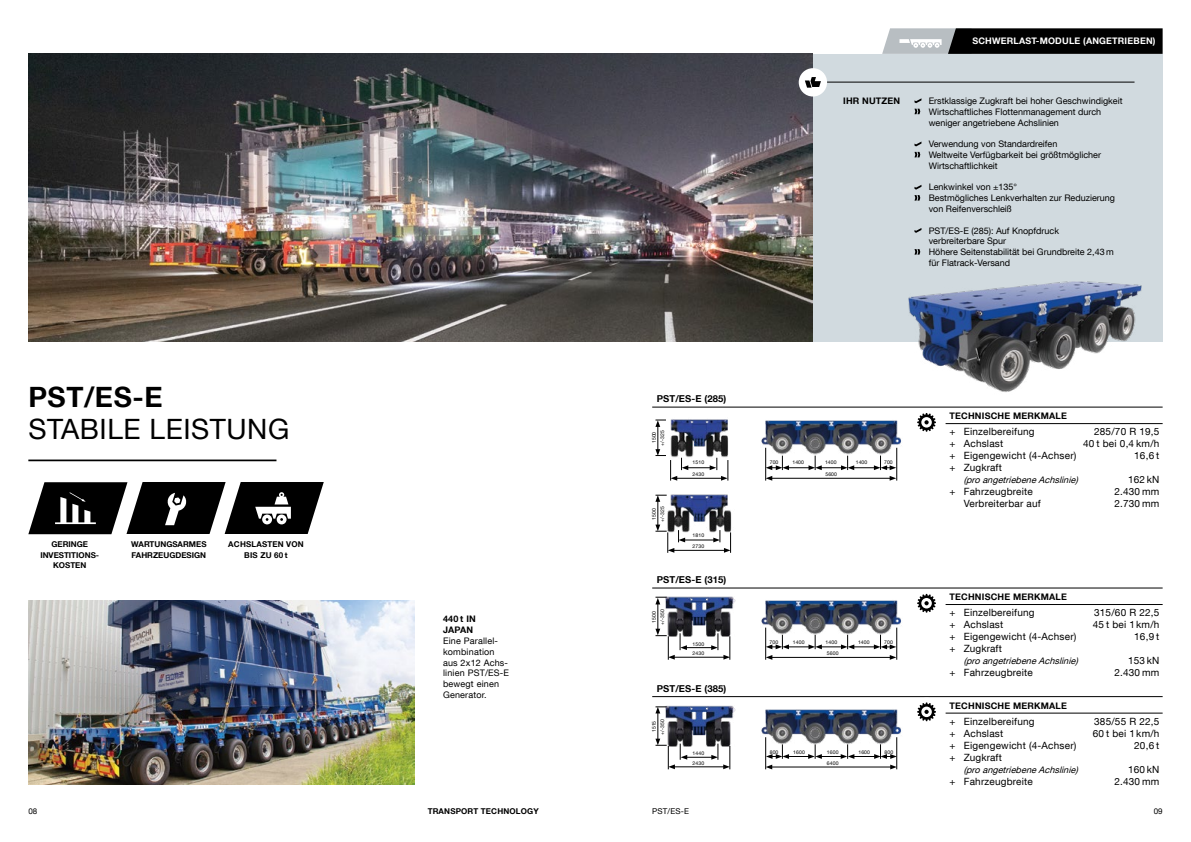
<style>
.page{position:relative;width:1191px;height:842px;background:#fff}
.page>*{position:absolute;margin:0;border:0;box-sizing:border-box;transform-origin:0 0}
.t1{font:28px "Helvetica Neue LT Com";letter-spacing:.02em;color:#000}
.t2{font:700 28px "Helvetica Neue LT Com";color:#000}
.t3{font:10px "Helvetica Neue LT Com";letter-spacing:.02em;color:#000}
.t4{font:700 9.5px "Helvetica Neue LT Com";letter-spacing:.01em;color:#000}
.t5{font:9px/10.8px "Helvetica Neue LT Com";color:#000}
.t6{font:italic 9px "Helvetica Neue LT Com";color:#000}
.t7{font:700 9px/10.8px "Helvetica Neue LT Com";letter-spacing:.02em;color:#000}
.t8{font:9px/10.8px "Helvetica Neue LT Com";letter-spacing:.02em;color:#000}
.t9{font:700 9px "Helvetica Neue LT Com";letter-spacing:.02em;color:#fff}
.t10{font:700 8px/10.8px "Helvetica Neue LT Com";color:#000}
.t11{font:700 8px/10.8px "Helvetica Neue LT Com";letter-spacing:.02em;color:#000;text-align:center}
.t12{font:8px "Helvetica Neue LT Com";letter-spacing:.02em;color:#000}
.t13{font:5.1px/8.2px "Helvetica Neue LT Com";letter-spacing:.02em;color:#000;text-align:center}
</style>
<div class="page">
<hr style="left:945px;top:423px;width:217px;height:1px;background:#000">
<hr style="left:945px;top:604px;width:217px;height:1px;background:#000">
<hr style="left:945px;top:713px;width:217px;height:1px;background:#000">
<img style="left:28px;top:54px;width:785px;height:288px">
<svg style="left:882px;top:28px;width:280px;height:26px;background:#343636"></svg>
<hr style="left:652px;top:696px;width:510px;height:1px;background:#000">
<hr style="left:652px;top:588px;width:510px;height:1px;background:#000">
<hr style="left:652px;top:407px;width:510px;height:1px;background:#000">
<div style="left:813px;top:54px;width:349px;height:288px;background:#d1dadf"></div>
<svg style="left:914px;top:98px;width:7px;height:5px"></svg>
<svg style="left:914px;top:109px;width:6px;height:5px"></svg>
<svg style="left:914px;top:142px;width:7px;height:4px"></svg>
<svg style="left:914px;top:152px;width:6px;height:5px"></svg>
<svg style="left:914px;top:185px;width:7px;height:16px"></svg>
<svg style="left:914px;top:228px;width:7px;height:5px"></svg>
<svg style="left:914px;top:249px;width:6px;height:6px"></svg>
<hr style="left:813px;top:82px;width:321px;height:1px;background:#000">
<img style="left:908px;top:281px;width:234px;height:111px">
<hr style="left:28px;top:459px;width:248px;height:2px;background:#000">
<img style="left:28px;top:601px;width:387px;height:183px">
<div style="left:798px;top:68px;width:29px;height:29px;background:#fff;border-radius:50%"></div>
<svg style="left:805px;top:77px;width:16px;height:11px"></svg>
<img style="left:666px;top:705px;width:70px;height:41px">
<svg style="left:655px;top:706px;width:75px;height:63px"></svg>
<hr style="left:770px;top:767px;width:121px;height:1px;background:#000">
<svg style="left:766px;top:765px;width:6px;height:4px"></svg>
<svg style="left:890px;top:765px;width:6px;height:4px"></svg>
<hr style="left:765px;top:737px;width:1px;height:32px;background:#000">
<hr style="left:896px;top:737px;width:1px;height:32px;background:#000">
<svg style="left:766px;top:746px;width:131px;height:13px"></svg>
<svg style="left:917px;top:702px;width:19px;height:19px"></svg>
<img style="left:664px;top:596px;width:72px;height:40px">
<svg style="left:655px;top:597px;width:75px;height:63px"></svg>
<hr style="left:771px;top:657px;width:120px;height:1px;background:#000">
<svg style="left:766px;top:655px;width:6px;height:5px"></svg>
<svg style="left:889px;top:655px;width:7px;height:5px"></svg>
<hr style="left:765px;top:628px;width:1px;height:32px;background:#000">
<hr style="left:896px;top:628px;width:1px;height:32px;background:#000">
<svg style="left:765px;top:637px;width:131px;height:12px"></svg>
<svg style="left:917px;top:594px;width:19px;height:19px"></svg>
<hr style="left:770px;top:478px;width:121px;height:1px;background:#000">
<svg style="left:766px;top:476px;width:6px;height:5px"></svg>
<svg style="left:889px;top:476px;width:7px;height:5px"></svg>
<hr style="left:765px;top:448px;width:1px;height:33px;background:#000">
<hr style="left:896px;top:448px;width:1px;height:33px;background:#000">
<svg style="left:765px;top:457px;width:131px;height:13px"></svg>
<img style="left:664px;top:419px;width:64px;height:1px">
<svg style="left:655px;top:420px;width:73px;height:61px"></svg>
<svg style="left:917px;top:413px;width:19px;height:19px"></svg>
<hr style="left:673px;top:550px;width:52px;height:1px;background:#000">
<img style="left:664px;top:494px;width:68px;height:38px">
<hr style="left:683px;top:540px;width:32px;height:1px;background:#000">
<svg style="left:713px;top:530px;width:18px;height:23px"></svg>
<svg style="left:655px;top:495px;width:30px;height:58px"></svg>
<img style="left:761px;top:420px;width:140px;height:37px">
<img style="left:761px;top:600px;width:140px;height:37px">
<img style="left:761px;top:709px;width:140px;height:37px">
<svg style="left:28px;top:482px;width:296px;height:52px"></svg>
<h1 class="t2" style="left:28px;top:379px;width:136px">PST/ES-E</h1>
<h1 class="t1" style="left:28px;top:412px;width:262px">STABILE LEISTUNG</h1>
<p class="t10" style="left:40px;top:538px;width:60px;text-align:center">GERINGE<br>INVESTITIONS-<br>KOSTEN</p>
<p class="t10" style="left:131px;top:538px;width:77px">WARTUNGSARMES<br>FAHRZEUGDESIGN</p>
<p class="t11" style="left:228px;top:538px;width:77px">ACHSLASTEN VON<br>BIS ZU 60 t</p>
<p class="t7" style="left:443px;top:613px;width:34px">440 t IN<br>JAPAN</p>
<p class="t8" style="left:443px;top:635px;width:68px">Eine Parallel&shy;kombination aus 2x12 Achs&shy;linien PST/ES-E bewegt einen<br>Generator.</p>
<p class="t7" style="left:843px;top:95px;width:59px">IHR NUTZEN</p>
<p class="t9" style="left:972px;top:35px;width:185px">SCHWERLAST-MODULE (ANGETRIEBEN)</p>
<p class="t5" style="left:928px;top:95px;width:195px">Erstklassige Zugkraft bei hoher Geschwindigkeit<br>Wirtschaftliches Flottenmanagement durch weniger angetriebene Achslinien</p>
<p class="t5" style="left:928px;top:138px;width:174px">Verwendung von Standardreifen<br>Weltweite Verfügbarkeit bei größtmöglicher<br>Wirtschaftlichkeit</p>
<p class="t5" style="left:928px;top:182px;width:188px">Lenkwinkel von ±135°<br>Bestmögliches Lenkverhalten zur Reduzierung von Reifenverschleiß</p>
<p class="t5" style="left:928px;top:225px;width:187px">PST/ES-E (285): Auf Knopfdruck verbreiterbare Spur<br>Höhere Seitenstabilität bei Grundbreite 2,43 m für Flatrack-Versand</p>
<p class="t4" style="left:657px;top:393px;width:71px">PST/ES-E (285)</p>
<p class="t13" style="left:650px;top:446px;width:17px;rotate:-90deg">1500 +/-325</p>
<p class="t13" style="left:650px;top:522px;width:17px;rotate:-90deg">1500 +/-325</p>
<p class="t13" style="left:692px;top:458px;width:13px">1510</p>
<p class="t13" style="left:692px;top:470px;width:13px">2430</p>
<p class="t13" style="left:692px;top:530px;width:13px">1810</p>
<p class="t13" style="left:692px;top:542px;width:13px">2730</p>
<p class="t4" style="left:657px;top:574px;width:71px">PST/ES-E (315)</p>
<p class="t13" style="left:650px;top:625px;width:17px;rotate:-90deg">1500 +/-350</p>
<p class="t13" style="left:692px;top:639px;width:13px;line-height:9.5px;text-align:left">1500<br>2430</p>
<p class="t4" style="left:657px;top:682px;width:71px">PST/ES-E (385)</p>
<p class="t13" style="left:650px;top:735px;width:17px;rotate:-90deg">1515 +/-350</p>
<p class="t13" style="left:692px;top:749px;width:13px;line-height:9.5px;text-align:left">1440<br>2430</p>
<p class="t13" style="left:770px;top:458px;width:10px">700</p>
<p class="t13" style="left:792px;top:458px;width:13px">1400</p>
<p class="t13" style="left:825px;top:458px;width:13px">1400</p>
<p class="t13" style="left:855px;top:458px;width:13px">1400</p>
<p class="t13" style="left:884px;top:458px;width:10px">700</p>
<p class="t13" style="left:825px;top:470px;width:13px">5600</p>
<p class="t13" style="left:769px;top:638px;width:10px">700</p>
<p class="t13" style="left:793px;top:638px;width:13px">1400</p>
<p class="t13" style="left:825px;top:638px;width:13px">1400</p>
<p class="t13" style="left:858px;top:638px;width:13px">1400</p>
<p class="t13" style="left:884px;top:638px;width:10px">700</p>
<p class="t13" style="left:827px;top:649px;width:13px">5600</p>
<p class="t13" style="left:769px;top:747px;width:10px">800</p>
<p class="t13" style="left:793px;top:747px;width:13px">1600</p>
<p class="t13" style="left:827px;top:747px;width:13px">1600</p>
<p class="t13" style="left:858px;top:747px;width:13px">1600</p>
<p class="t13" style="left:884px;top:747px;width:10px">800</p>
<p class="t13" style="left:827px;top:758px;width:13px">6400</p>
<p class="t7" style="left:949px;top:410px;width:119px">TECHNISCHE MERKMALE</p>
<p class="t3" style="left:949px;top:425px;width:86px">+ Einzelbereifung</p>
<p class="t3" style="left:1094px;top:425px;width:67px">285/70 R 19,5</p>
<p class="t3" style="left:949px;top:437px;width:55px">+ Achslast</p>
<p class="t3" style="left:1083px;top:437px;width:78px">40 t bei 0,4 km/h</p>
<p class="t3" style="left:949px;top:449px;width:128px">+ Eigengewicht (4-Achser)</p>
<p class="t3" style="left:1134px;top:449px;width:27px">16,6 t</p>
<p class="t3" style="left:949px;top:461px;width:54px">+ Zugkraft</p>
<p class="t6" style="left:963px;top:474px;width:116px">(pro angetriebeneAchslinie)</p>
<p class="t3" style="left:1128px;top:473px;width:33px">162 kN</p>
<p class="t3" style="left:949px;top:485px;width:85px">+ Fahrzeugbreite</p>
<p class="t3" style="left:1114px;top:485px;width:47px">2.430 mm</p>
<p class="t3" style="left:963px;top:497px;width:79px">Verbreiterbar auf</p>
<p class="t3" style="left:1114px;top:497px;width:47px">2.730 mm</p>
<p class="t7" style="left:949px;top:591px;width:119px">TECHNISCHE MERKMALE</p>
<p class="t3" style="left:949px;top:606px;width:86px">+ Einzelbereifung</p>
<p class="t3" style="left:1094px;top:606px;width:67px">315/60 R 22,5</p>
<p class="t3" style="left:949px;top:618px;width:55px">+ Achslast</p>
<p class="t3" style="left:1092px;top:618px;width:68px">45 t bei 1km/h</p>
<p class="t3" style="left:949px;top:630px;width:128px">+ Eigengewicht (4-Achser)</p>
<p class="t3" style="left:1134px;top:630px;width:27px">16,9 t</p>
<p class="t3" style="left:949px;top:642px;width:54px">+ Zugkraft</p>
<p class="t6" style="left:963px;top:655px;width:116px">(pro angetriebeneAchslinie)</p>
<p class="t3" style="left:1128px;top:654px;width:33px">153 kN</p>
<p class="t3" style="left:949px;top:666px;width:85px">+ Fahrzeugbreite</p>
<p class="t3" style="left:1114px;top:666px;width:47px">2.430 mm</p>
<p class="t7" style="left:949px;top:700px;width:119px">TECHNISCHE MERKMALE</p>
<p class="t3" style="left:949px;top:715px;width:86px">+ Einzelbereifung</p>
<p class="t3" style="left:1094px;top:715px;width:67px">385/55 R 22,5</p>
<p class="t3" style="left:949px;top:727px;width:55px">+ Achslast</p>
<p class="t3" style="left:1092px;top:727px;width:68px">60 t bei 1km/h</p>
<p class="t3" style="left:949px;top:739px;width:128px">+ Eigengewicht (4-Achser)</p>
<p class="t3" style="left:1134px;top:739px;width:27px">20,6 t</p>
<p class="t3" style="left:949px;top:751px;width:54px">+ Zugkraft</p>
<p class="t6" style="left:963px;top:764px;width:116px">(pro angetriebeneAchslinie)</p>
<p class="t3" style="left:1128px;top:763px;width:33px">160 kN</p>
<p class="t3" style="left:949px;top:775px;width:85px">+ Fahrzeugbreite</p>
<p class="t3" style="left:1114px;top:775px;width:47px">2.430 mm</p>
<p class="t12" style="left:28px;top:806px;width:10px">08</p>
<p class="t11" style="left:428px;top:805px;width:113px">TRANSPORT TECHNOLOGY</p>
<p class="t12" style="left:652px;top:806px;width:38px">PST/ES-E</p>
<p class="t12" style="left:1153px;top:806px;width:10px">09</p>
</div>
